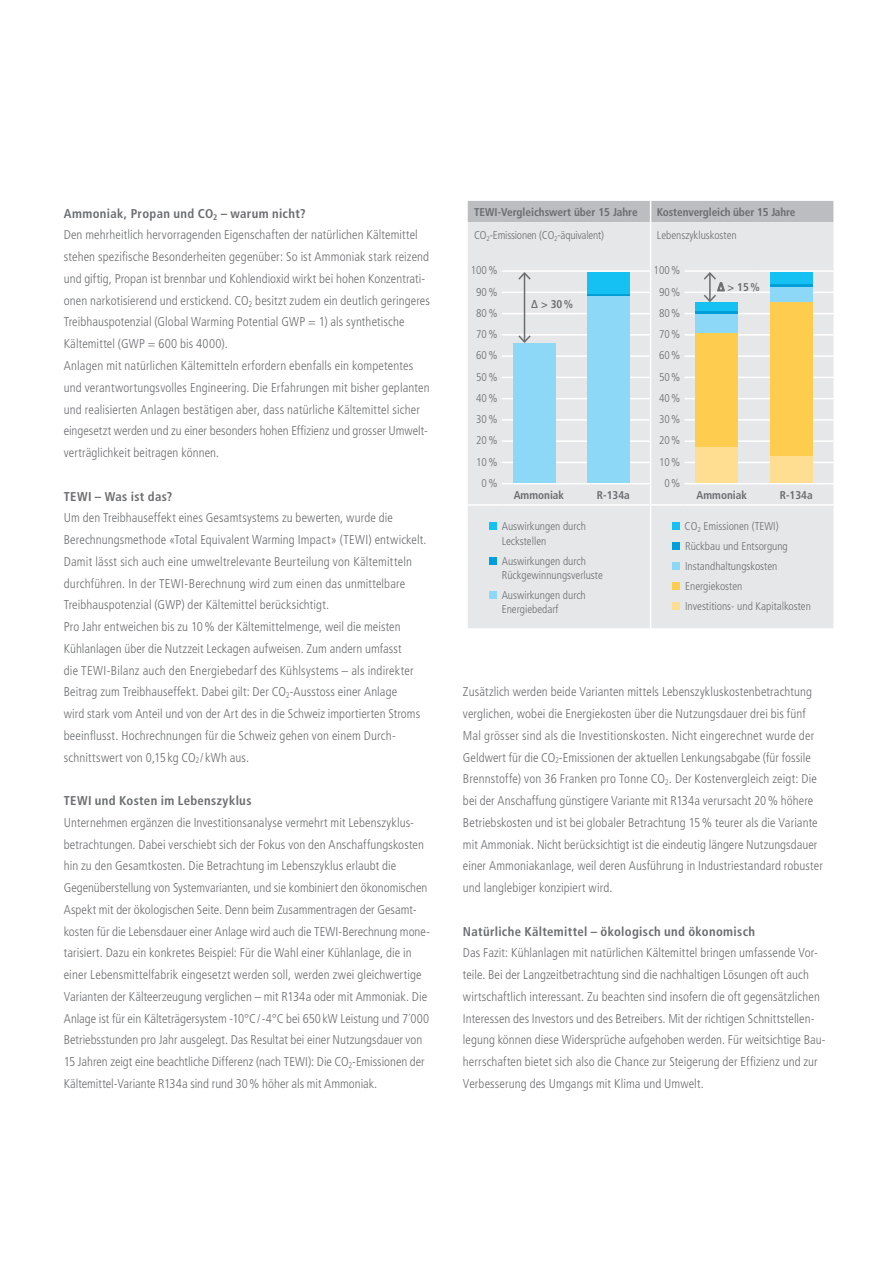
<style>
.page{position:relative;width:893px;height:1263px;background:#fff}
.page>*{position:absolute;margin:0;border:0;box-sizing:border-box;transform-origin:0 0}
.t1{font:300 condensed 12.75px/21.8px "Frutiger LT Std";letter-spacing:.005em;color:#6c6d70}
.t2{font:700 condensed 12.75px "Frutiger LT Std";letter-spacing:.025em;color:#6c6d70}
.t3{font:300 condensed 11.25px/19.8px "Frutiger LT Std";color:#6c6d70}
.t4{font:700 condensed 11.25px "Frutiger LT Std";color:#6c6d70}
.s1{font-weight:700}
.s2{font-size:11.7px}
</style>
<div class="page">
<div style="left:468px;top:506px;width:365px;height:122px;background:#e6e7e9"></div>
<hr style="left:650px;top:506px;width:1px;height:122px;background:#fff">
<div style="left:489px;top:522px;width:8px;height:8px;background:#15c0f2"></div>
<div style="left:489px;top:557px;width:8px;height:7px;background:#009fda"></div>
<div style="left:489px;top:591px;width:8px;height:8px;background:#8dd7f7"></div>
<div style="left:672px;top:522px;width:8px;height:8px;background:#15c0f2"></div>
<div style="left:672px;top:542px;width:8px;height:8px;background:#009fda"></div>
<div style="left:672px;top:562px;width:8px;height:8px;background:#8dd7f7"></div>
<div style="left:672px;top:582px;width:8px;height:8px;background:#fecc4e"></div>
<div style="left:672px;top:602px;width:8px;height:8px;background:#ffdd91"></div>
<svg style="left:468px;top:201px;width:365px;height:303px;background:#d5ded6"></svg>
<p class="t1" style="left:64px;top:203px;width:368px"><span class="s1">Ammoniak, Propan und CO</span><sub>2</sub> <span class="s1">– warum nicht?<br></span>Den mehrheitlich hervorragenden Eigenschaften der natürlichen Kältemittel stehen spezifische Besonderheiten gegenüber: So ist Ammoniak stark reizend und giftig, Propan ist brennbar und Kohlendioxid wirkt bei hohen Konzentrati&shy;onen narkotisierend und erstickend. CO<sub>2</sub> besitzt zudem ein deutlich geringeres Treibhauspotenzial (Global Warming Potential GWP = 1) als synthetische Kältemittel (GWP = 600 bis 4000).<br>Anlagen mit natürlichen Kältemitteln erfordern ebenfalls ein kompetentes und verantwortungsvolles Engineering. Die Erfahrungen mit bisher geplanten und realisierten Anlagen bestätigen aber, dass natürliche Kältemittel sicher eingesetzt werden und zu einer besonders hohen Effizienz und grosser Umwelt&shy;verträglichkeit beitragen können.</p>
<p class="t2" style="left:64px;top:488px;width:110px">TEWI – Was ist das?</p>
<p class="t1" style="left:64px;top:507px;width:364px">Um den Treibhauseffekt eines Gesamtsystems zu bewerten, wurde die Berechnungsmethode «Total Equivalent Warming Impact» (TEWI) entwickelt.<br>Damit lässt sich auch eine umweltrelevante Beurteilung von Kältemitteln durchführen. In der TEWI-Berechnung wird zum einen das unmittelbare Treibhauspotenzial (GWP) der Kältemittel berücksichtigt.<br>Pro Jahr entweichen bis zu 10% der Kältemittelmenge, weil die meisten Kühlanlagen über die Nutzzeit Leckagen aufweisen. Zum andern umfasst<br>die TEWI-Bilanz auch den Energiebedarf des Kühlsystems – als indirekter Beitrag zum Treibhauseffekt. Dabei gilt: Der CO<sub>2</sub>-Ausstoss einer Anlage<br>wird stark vom Anteil und von der Art des in die Schweiz importierten Stroms beeinflusst. Hochrechnungen für die Schweiz gehen von einem Durch&shy;schnittswert von 0,15 kg CO<sub>2</sub> / kWh aus.</p>
<p class="t2" style="left:64px;top:793px;width:189px">TEWI und Kosten im Lebenszyklus</p>
<p class="t1" style="left:64px;top:812px;width:368px">Unternehmen ergänzen die Investitionsanalyse vermehrt mit Lebenszyklus&shy;betrachtungen. Dabei verschiebt sich der Fokus von den Anschaffungskosten hin zu den Gesamtkosten. Die Betrachtung im Lebenszyklus erlaubt die Gegenüberstellung von Systemvarianten, und sie kombiniert den ökonomischen Aspekt mit der ökologischen Seite. Denn beim Zusammentragen der Gesamt&shy;kosten für die Lebensdauer einer Anlage wird auch die TEWI-Berechnung mone&shy;tarisiert. Dazu ein konkretes Beispiel: Für die Wahl einer Kühlanlage, die in einer Lebensmittelfabrik eingesetzt werden soll, werden zwei gleichwertige Varianten der Kälteerzeugung verglichen – mit R134a oder mit Ammoniak. Die Anlage ist für ein Kälteträgersystem -10°C/-4°C bei 650kW Leistung und 7´000<br>Betriebsstunden pro Jahr ausgelegt. Das Resultat bei einer Nutzungsdauer von 15 Jahren zeigt eine beachtliche Differenz (nach TEWI): Die CO<sub>2</sub>-Emissionen der Kältemittel-Variante R134a sind rund 30% höher als mit Ammoniak.</p>
<p class="t4" style="left:474px;top:205px;width:165px">TEWI-Vergleichswert über 15 Jahre</p>
<p class="t4" style="left:657px;top:205px;width:140px">Kostenvergleich über 15 Jahre</p>
<p class="t3" style="left:474px;top:225px;width:131px">CO<sub>2</sub>-Emissionen (CO<sub>2</sub>-äquivalent)</p>
<p class="t3" style="left:657px;top:225px;width:81px">Lebenszykluskosten</p>
<p class="t3" style="left:471px;top:261px;width:28px">100%</p>
<p class="t3" style="left:654px;top:261px;width:28px">100%</p>
<p class="t3" style="left:476px;top:282px;width:23px">90%</p>
<p class="t3" style="left:659px;top:282px;width:23px">90%</p>
<p class="t3" style="left:476px;top:303px;width:23px">80%</p>
<p class="t3" style="left:659px;top:303px;width:23px">80%</p>
<p class="t3" style="left:476px;top:324px;width:23px">70%</p>
<p class="t3" style="left:659px;top:324px;width:23px">70%</p>
<p class="t3" style="left:476px;top:346px;width:23px">60%</p>
<p class="t3" style="left:659px;top:346px;width:23px">60%</p>
<p class="t3" style="left:476px;top:367px;width:23px">50%</p>
<p class="t3" style="left:659px;top:367px;width:23px">50%</p>
<p class="t3" style="left:476px;top:388px;width:23px">40%</p>
<p class="t3" style="left:659px;top:388px;width:23px">40%</p>
<p class="t3" style="left:476px;top:409px;width:23px">30%</p>
<p class="t3" style="left:659px;top:409px;width:23px">30%</p>
<p class="t3" style="left:476px;top:431px;width:23px">20%</p>
<p class="t3" style="left:659px;top:431px;width:23px">20%</p>
<p class="t3" style="left:476px;top:452px;width:23px">10%</p>
<p class="t3" style="left:659px;top:452px;width:23px">10%</p>
<p class="t3" style="left:482px;top:473px;width:17px">0%</p>
<p class="t3" style="left:664px;top:473px;width:17px">0%</p>
<p class="t4" style="left:514px;top:488px;width:52px">Ammoniak</p>
<p class="t4" style="left:597px;top:488px;width:34px">R-134a</p>
<p class="t4" style="left:697px;top:488px;width:52px">Ammoniak</p>
<p class="t4" style="left:780px;top:488px;width:34px">R-134a</p>
<p class="t3" style="left:502px;top:519px;width:86px;line-height:14.2px">Auswirkungen durch<br>Leckstellen</p>
<p class="t3" style="left:502px;top:554px;width:103px;line-height:14.2px">Auswirkungen durch<br>Rückgewinnungsverluste</p>
<p class="t3" style="left:502px;top:588px;width:86px;line-height:14.2px">Auswirkungen durch<br>Energiebedarf</p>
<p class="t4" style="left:717px;top:280px;width:44px"><span class="s2">∆</span> &gt; 15%</p>
<p class="t4" style="left:531px;top:297px;width:43px">∆ &gt; 30%</p>
<p class="t3" style="left:685px;top:517px;width:128px">CO<sub>2</sub> Emissionen (TEWI)<br>Rückbau und Entsorgung<br>Instandhaltungskosten<br>Energiekosten<br>Investitions- und Kapitalkosten</p>
<p class="t1" style="left:463px;top:681px;width:361px">Zusätzlich werden beide Varianten mittels Lebenszykluskostenbetrachtung verglichen, wobei die Energiekosten über die Nutzungsdauer drei bis fünf Mal grösser sind als die Investitionskosten. Nicht eingerechnet wurde der Geldwert für die CO<sub>2</sub>-Emissionen der aktuellen Lenkungsabgabe (für fossile Brennstoffe) von 36 Franken pro Tonne CO<sub>2</sub>. Der Kostenvergleich zeigt: Die bei der Anschaffung günstigere Variante mit R134a verursacht 20% höhere Betriebskosten und ist bei globaler Betrachtung 15% teurer als die Variante mit Ammoniak. Nicht berücksichtigt ist die eindeutig längere Nutzungsdauer einer Ammoniakanlage, weil deren Ausführung in Industriestandard robuster und langlebiger konzipiert wird.</p>
<p class="t2" style="left:463px;top:923px;width:294px">Natürliche Kältemittel – ökologisch und ökonomisch</p>
<p class="t1" style="left:463px;top:942px;width:364px">Das Fazit: Kühlanlagen mit natürlichen Kältemittel bringen umfassende Vor&shy;teile. Bei der Langzeitbetrachtung sind die nachhaltigen Lösungen oft auch wirtschaftlich interessant. Zu beachten sind insofern die oft gegensätzlichen Interessen des Investors und des Betreibers. Mit der richtigen Schnittstellen&shy;legung können diese Widersprüche aufgehoben werden. Für weitsichtige Bau&shy;herrschaften bietet sich also die Chance zur Steigerung der Effizienz und zur Verbesserung des Umgangs mit Klima und Umwelt.</p>
</div>
